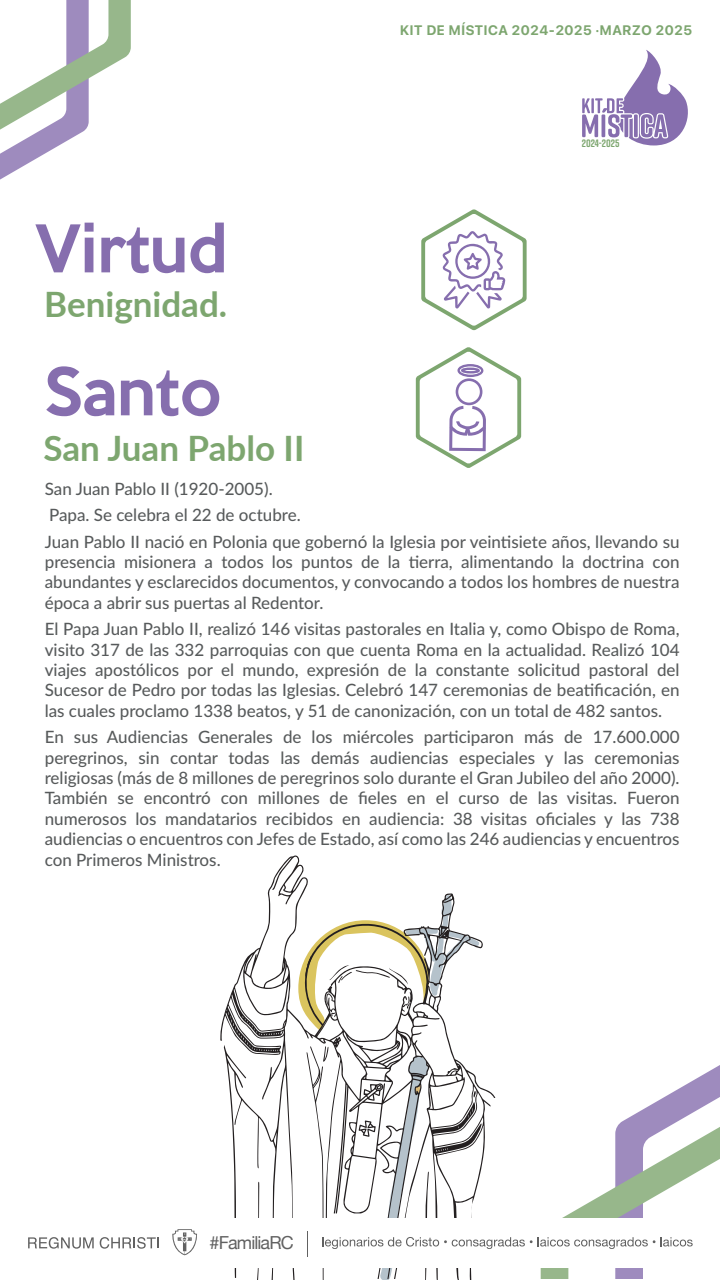
<style>
.page{position:relative;width:720px;height:1280px;background:#fff}
.page>*{position:absolute;margin:0;border:0;box-sizing:border-box;transform-origin:0 0}
.t1{font:500 60px "Keep Calm";color:#866eae}
.t2{font:700 35px "Lato";color:#7da66f}
.t3{font:18px "Helvetica Neue";letter-spacing:-.05em;color:#616161}
.t4{font:500 17px/20.4px "Lato";color:#575a5b;text-align:justify}
.t5{font:13.7px "SF Pro";letter-spacing:.05em;color:#7da66f}
.t6{font:700 10.7px "Rift Soft";color:#7da66f}
</style>
<div class="page">
<svg style="left:220px;top:855px;width:263px;height:425px"></svg>
<svg style="left:257px;top:1182px;width:2px;height:98px"></svg>
<svg style="left:298px;top:895px;width:183px;height:136px"></svg>
<svg style="left:0;top:0;width:131px;height:180px"></svg>
<svg style="left:582px;top:50px;width:106px;height:95px"></svg>
<div style="left:0;top:1218px;width:720px;height:49px;background:#fff"></div>
<svg style="left:28px;top:1237px;width:66px;height:12px"></svg>
<svg style="left:100px;top:1237px;width:59px;height:12px"></svg>
<svg style="left:307px;top:1046px;width:413px;height:234px"></svg>
<svg style="left:172px;top:1229px;width:25px;height:26px"></svg>
<svg style="left:416px;top:347px;width:105px;height:121px"></svg>
<svg style="left:421px;top:209px;width:106px;height:121px"></svg>
<p class="t5" style="left:400px;top:23px;width:293px">KIT DE MÍSTICA 2024-2025 ·MARZO 2025</p>
<h1 class="t1" style="left:34px;top:197px;width:194px">Virtud</h1>
<h2 class="t2" style="left:44px;top:279px;width:184px">Benignidad.</h2>
<h1 class="t1" style="left:44px;top:340px;width:179px">Santo</h1>
<h2 class="t2" style="left:43px;top:423px;width:262px">San Juan Pablo II</h2>
<p class="t6" style="left:582px;top:136px;width:39px">2024-2025</p>
<p class="t4" style="left:45px;top:475px;width:636px;line-height:26.4px;text-align:left">San Juan Pablo II (1920-2005).<br>Papa. Se celebra el 22 de octubre.<br>Juan Pablo II nació en Polonia que gobernó la Iglesia por veintisiete años, llevando su</p>
<p class="t4" style="left:45px;top:551px;width:636px">presencia misionera a todos los puntos de la tierra, alimentando la doctrina con abundantes y esclarecidos documentos, y convocando a todos los hombres de nuestra época a abrir sus puertas al Redentor.</p>
<p class="t4" style="left:45px;top:618px;width:636px">El Papa Juan Pablo II, realizó 146 visitas pastorales en Italia y, como Obispo de Roma, visito 317 de las 332 parroquias con que cuenta Roma en la actualidad. Realizó 104 viajes apostólicos por el mundo, expresión de la constante solicitud pastoral del Sucesor de Pedro por todas las Iglesias. Celebró 147 ceremonias de beatificación, en las cuales proclamo 1338 beatos, y 51 de canonización, con un total de 482 santos.</p>
<p class="t4" style="left:45px;top:726px;width:636px">En sus Audiencias Generales de los miércoles participaron más de 17.600.000 peregrinos, sin contar todas las demás audiencias especiales y las ceremonias religiosas (más de 8 millones de peregrinos solo durante el Gran Jubileo del año 2000).<br>También se encontró con millones de fieles en el curso de las visitas. Fueron numerosos los mandatarios recibidos en audiencia: 38 visitas oficiales y las 738 audiencias o encuentros con Jefes de Estado, así como las 246 audiencias y encuentros con Primeros Ministros.</p>
<p class="t3" style="left:210px;top:1229px;width:86px">#FamiliaRC</p>
</div>
